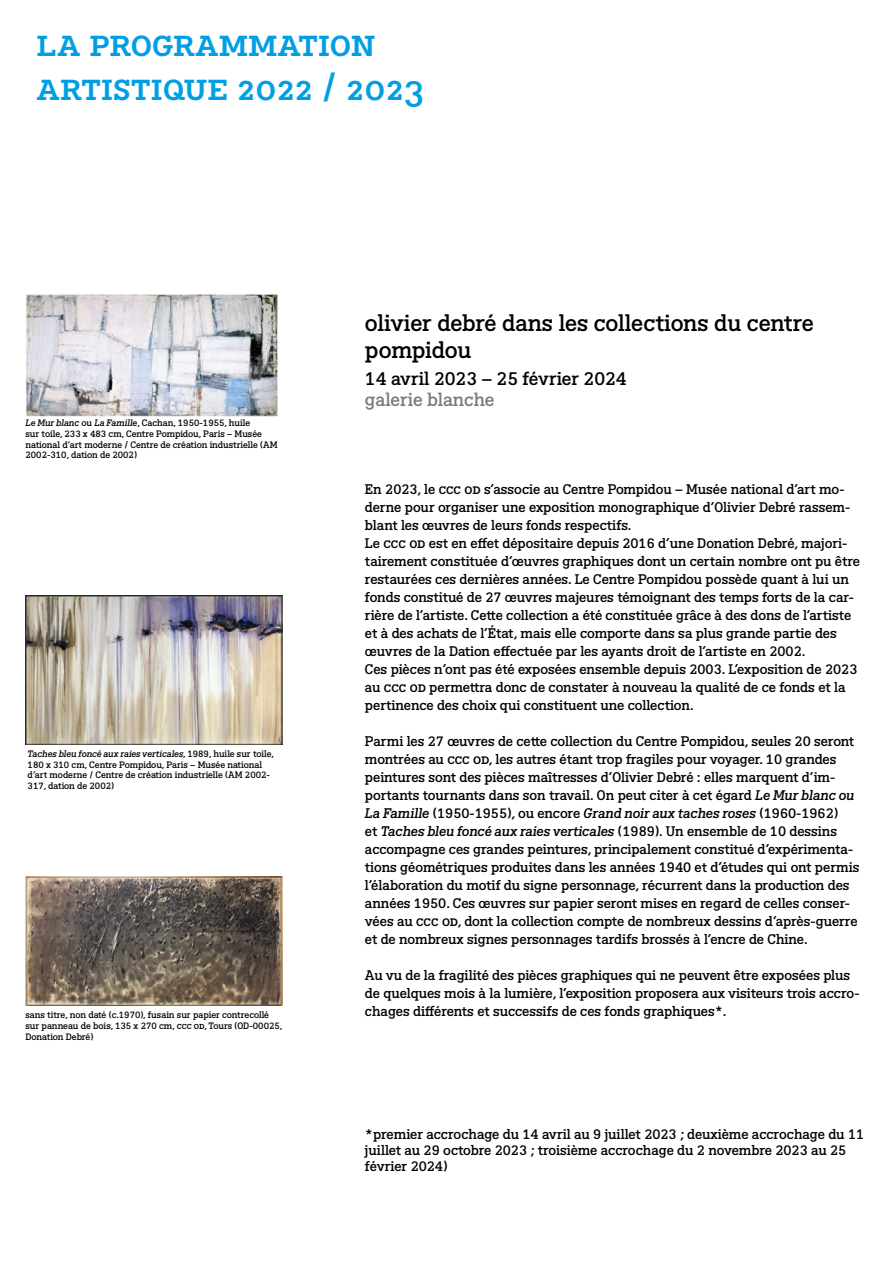
<style>
.page{position:relative;width:893px;height:1263px;background:#fff}
.page>*{position:absolute;margin:0;border:0;box-sizing:border-box;transform-origin:0 0}
.t1{font:36px/43.2px "BVHCCCOD";color:#009fe3}
.t2{font:22.5px/27px "BVHCCCOD";color:#000}
.t3{font:18px "BVHCCCOD";letter-spacing:.005em;color:#000}
.t4{font:18px "BVHCCCOD";color:#7c7b7b}
.t5{font:13.5px/18px "BVHCCCOD";color:#000}
.t6{font:9px/10.8px "BVHCCCOD";color:#000}
.s1{font-style:italic}
</style>
<div class="page">
<img style="left:26px;top:293px;width:252px;height:123px">
<img style="left:26px;top:595px;width:257px;height:149px">
<img style="left:26px;top:877px;width:257px;height:128px">
<h1 class="t1" style="left:37px;top:24px;width:389px">la programmation artistique 2022 / 2023</h1>
<p class="t6" style="left:26px;top:418px;width:254px"><span class="s1">Le Mur blanc</span> ou <span class="s1">La Famille</span>, Cachan, 1950-1955, huile<br>sur toile, 233 x 483 cm, Centre Pompidou, Paris – Musée national d’art moderne / Centre de création industrielle (AM 2002-310, dation de 2002)</p>
<p class="t6" style="left:28px;top:749px;width:248px"><span class="s1">Taches bleu foncé aux raies verticales,</span> 1989, huile sur toile, 180 x 310 cm, Centre Pompidou, Paris – Musée national d’art moderne / Centre de création industrielle (AM 2002- 317, dation de 2002)</p>
<p class="t6" style="left:26px;top:1010px;width:258px">sans titre, non daté (c.1970), fusain sur papier contrecollé sur panneau de bois, 135 x 270 cm, ccc od, Tours (OD-00025,<br>Donation Debré)</p>
<h2 class="t2" style="left:365px;top:311px;width:450px">olivier debré dans les collections du centre pompidou</h2>
<h3 class="t3" style="left:365px;top:367px;width:263px">14 avril 2023 – 25 février 2024</h3>
<h3 class="t4" style="left:365px;top:388px;width:131px">galerie blanche</h3>
<p class="t5" style="left:365px;top:480px;width:496px">En 2023, le ccc od s’associe au Centre Pompidou – Musée national d’art mo&shy;derne pour organiser une exposition monographique d’Olivier Debré rassem&shy;blant les œuvres de leurs fonds respectifs.<br>Le ccc od est en effet dépositaire depuis 2016 d’une Donation Debré, majori&shy;tairement constituée d’œuvres graphiques dont un certain nombre ont pu être restaurées ces dernières années. Le Centre Pompidou possède quant à lui un fonds constitué de 27 œuvres majeures témoignant des temps forts de la car&shy;rière de l’artiste. Cette collection a été constituée grâce à des dons de l’artiste et à des achats de l’État, mais elle comporte dans sa plus grande partie des œuvres de la Dation effectuée par les ayants droit de l’artiste en 2002.<br>Ces pièces n’ont pas été exposées ensemble depuis 2003. L’exposition de 2023 au ccc od permettra donc de constater à nouveau la qualité de ce fonds et la pertinence des choix qui constituent une collection.</p>
<p class="t5" style="left:365px;top:732px;width:496px">Parmi les 27 œuvres de cette collection du Centre Pompidou, seules 20 seront montrées au ccc od, les autres étant trop fragiles pour voyager. 10 grandes peintures sont des pièces maîtresses d’Olivier Debré : elles marquent d’im&shy;portants tournants dans son travail. On peut citer à cet égard <span class="s1">Le Mur blanc ou La Famille</span> (1950-1955), ou encore <span class="s1">Grand noir aux taches roses</span> (1960-1962)<br>et <span class="s1">Taches bleu foncé aux raies verticales</span> (1989). Un ensemble de 10 dessins accompagne ces grandes peintures, principalement constitué d’expérimenta&shy;tions géométriques produites dans les années 1940 et d’études qui ont permis l’élaboration du motif du signe personnage, récurrent dans la production des années 1950. Ces œuvres sur papier seront mises en regard de celles conser&shy;vées au ccc od, dont la collection compte de nombreux dessins d’après-guerre et de nombreux signes personnages tardifs brossés à l’encre de Chine.</p>
<p class="t5" style="left:365px;top:966px;width:496px">Au vu de la fragilité des pièces graphiques qui ne peuvent être exposées plus de quelques mois à la lumière, l’exposition proposera aux visiteurs trois accro&shy;chages différents et successifs de ces fonds graphiques*.</p>
<p class="t5" style="left:365px;top:1126px;width:501px;line-height:16.2px">*premier accrochage du 14 avril au 9 juillet 2023 ; deuxième accrochage du 11 juillet au 29 octobre 2023 ; troisième accrochage du 2 novembre 2023 au 25 février 2024)</p>
</div>
